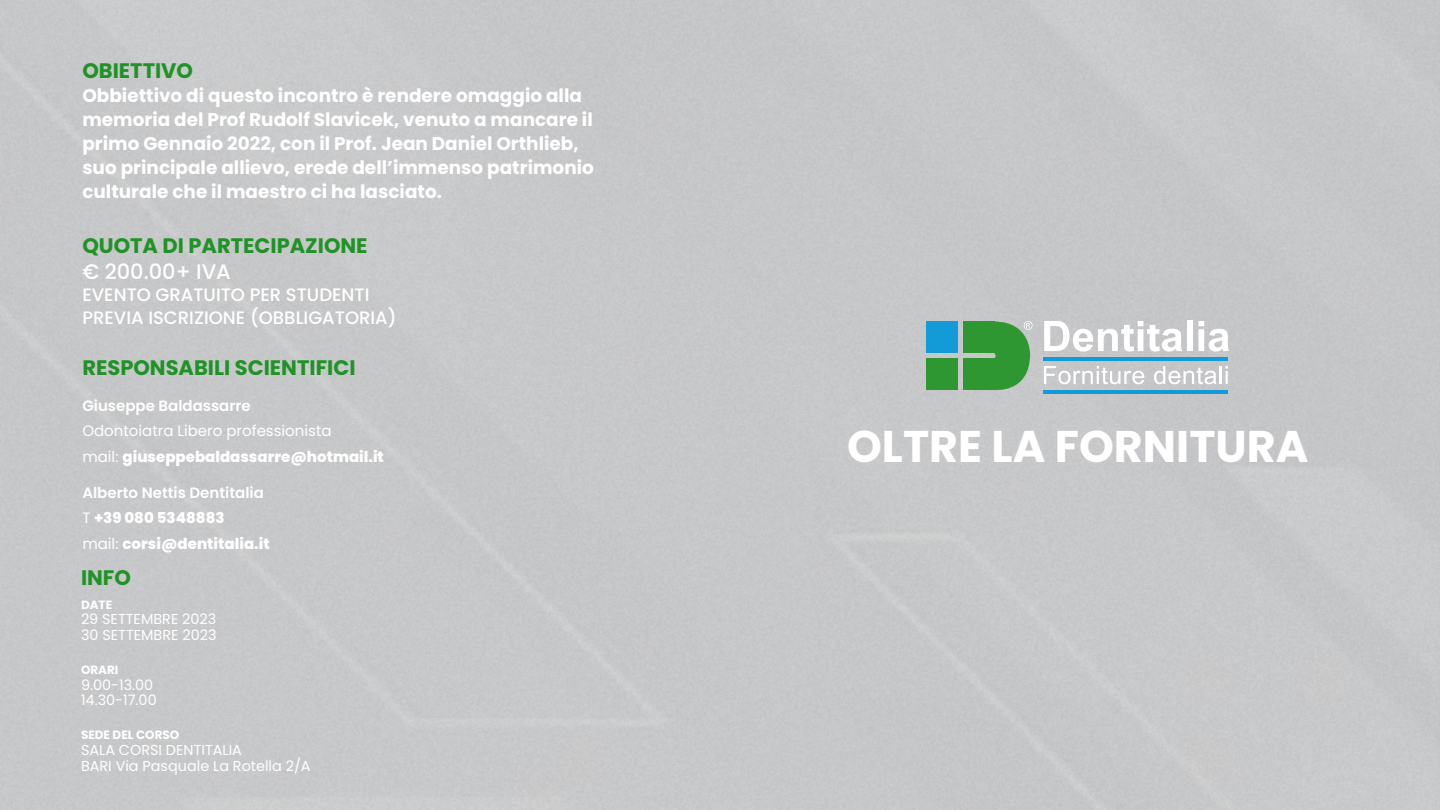
<style>
.page{position:relative;width:1440px;height:810px;background:#c7c8c9}
.page>*{position:absolute;margin:0;border:0;box-sizing:border-box;transform-origin:0 0}
.t1{font:700 44.4px "Poppins";color:#fff}
.t2{font:700 21px "Poppins";color:#1f9326}
.t3{font:500 21px "Poppins";color:#fff}
.t4{font:700 18.45px/24px "Poppins";color:#fff}
.t5{font:500 18px/22.5px "Poppins";color:#fff}
.t6{font:15px/25.5px "Poppins";color:#fff}
.t7{font:800 15px/25.5px "Poppins";color:#fff}
.t8{font:600 15px "Poppins";color:#fff}
.t9{font:14.4px/15.6px "Poppins";color:#fff}
.t10{font:700 12px "Poppins";color:#fff}
.s1{font-weight:800}
.s2{font-weight:600}
.s3{font-weight:400}
</style>
<div class="page">
<div style="left:926px;top:322px;width:32px;height:31px;background:#129bd8"></div>
<div style="left:926px;top:359px;width:32px;height:31px;background:#2f9732"></div>
<svg style="left:994px;top:321px;width:39px;height:69px"></svg>
<div style="left:963px;top:359px;width:31px;height:31px;background:#2f9732"></div>
<div style="left:963px;top:322px;width:31px;height:31px;background:#2f9732"></div>
<svg style="left:1044px;top:321px;width:138px;height:31px"></svg>
<div style="left:1187px;top:321px;width:6px;height:30px;background:#fff"></div>
<svg style="left:1198px;top:321px;width:31px;height:31px"></svg>
<svg style="left:1044px;top:366px;width:100px;height:18px"></svg>
<svg style="left:1154px;top:366px;width:74px;height:18px"></svg>
<hr style="left:1044px;top:390px;width:184px;height:3px;background:#129bd8">
<hr style="left:1044px;top:357px;width:184px;height:3px;background:#129bd8">
<p class="t2" style="left:82px;top:58px;width:112px">OBIETTIVO</p>
<p class="t4" style="left:82px;top:84px;width:513px">Obbiettivo di questo incontro è rendere omaggio alla memoria del Prof Rudolf Slavicek, venuto a mancare il primo Gennaio 2022, con il Prof. Jean Daniel Orthlieb, suo principale allievo, erede dell’immenso patrimonio culturale che il maestro ci ha lasciato.</p>
<p class="t2" style="left:82px;top:234px;width:287px">QUOTA DI PARTECIPAZIONE</p>
<p class="t3" style="left:82px;top:259px;width:150px">€ 200.00+ IVA</p>
<p class="t5" style="left:82px;top:284px;width:316px">EVENTO GRATUITO PER STUDENTI<br>PREVIA ISCRIZIONE (OBBLIGATORIA)</p>
<p class="t2" style="left:82px;top:355px;width:275px">RESPONSABILI SCIENTIFICI</p>
<p class="t8" style="left:82px;top:397px;width:170px">Giuseppe Baldassarre</p>
<p class="t6" style="left:82px;top:419px;width:303px">Odontoiatra Libero professionista<br>mail: <span class="s1">giuseppebaldassarre@hotmail.it</span></p>
<p class="t7" style="left:82px;top:480px;width:189px"><span class="s2">Alberto Nettis Dentitalia<br></span><span class="s3">T</span> +39 080 5348883<br><span class="s3">mail:</span> corsi@dentitalia.it</p>
<p class="t2" style="left:81px;top:565px;width:51px">INFO</p>
<p class="t10" style="left:81px;top:597px;width:33px">DATE</p>
<p class="t9" style="left:81px;top:611px;width:137px">29 SETTEMBRE 2023<br>30 SETTEMBRE 2023</p>
<p class="t10" style="left:81px;top:663px;width:39px">ORARI</p>
<p class="t9" style="left:81px;top:677px;width:77px">9.00-13.00<br>14.30-17.00</p>
<p class="t10" style="left:81px;top:728px;width:100px">SEDE DEL CORSO</p>
<p class="t9" style="left:81px;top:742px;width:231px">SALA CORSI DENTITALIA<br>BARI Via Pasquale La Rotella 2/A</p>
<h1 class="t1" style="left:847px;top:421px;width:463px">OLTRE LA FORNITURA</h1>
</div>
